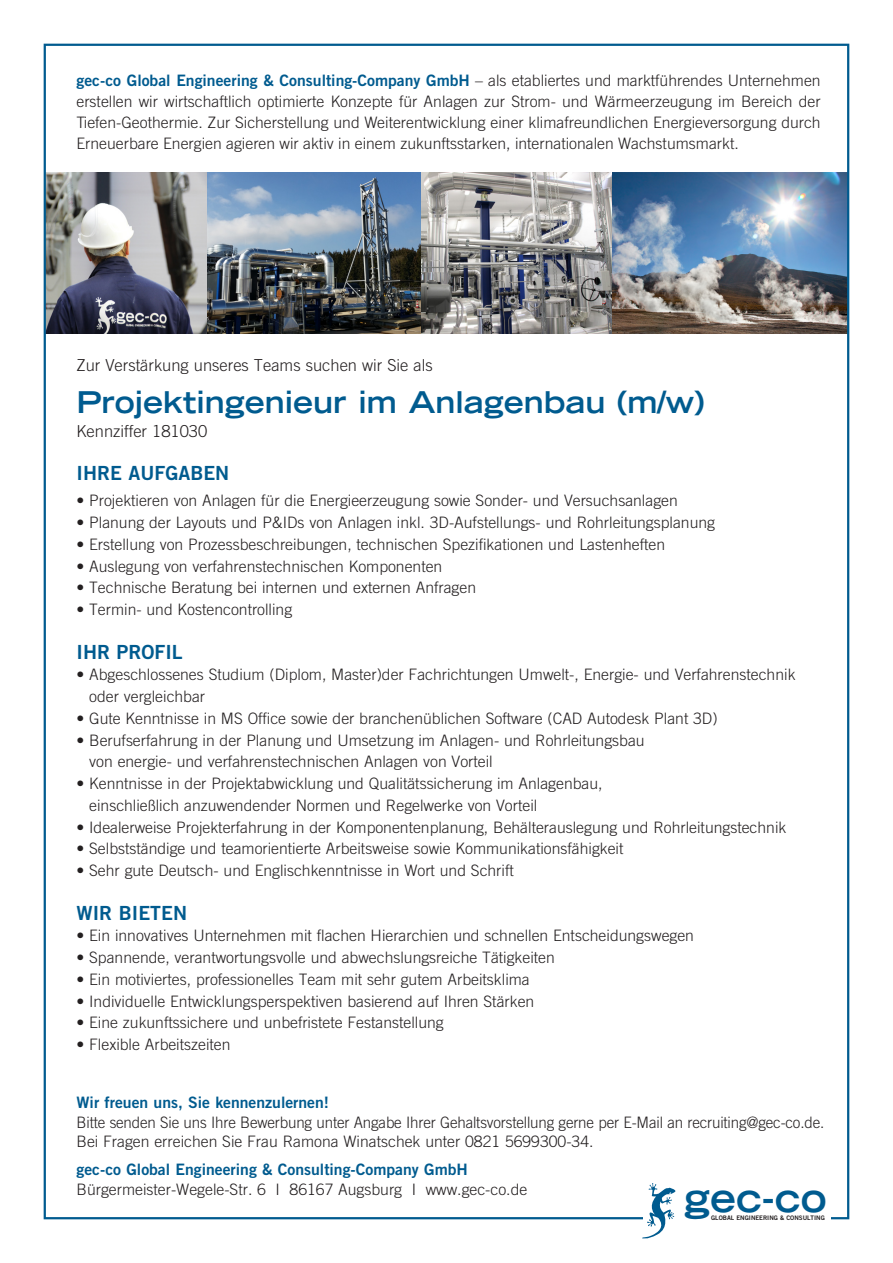
<style>
.page{position:relative;width:893px;height:1263px;background:#fff}
.page>*{position:absolute;margin:0;border:0;box-sizing:border-box;transform-origin:0 0}
.t1{font:700 expanded 38.85px "Trade Gothic LH";color:#005b8f}
.t2{font:700 expanded 30px "Trade Gothic LH";color:#005b8f}
.t3{font:19.5px "Trade Gothic Bold Two";color:#005b8f}
.t4{font:300 16.5px "Trade Gothic";color:#231f20}
.t5{font:300 15.75px/21.8px "Trade Gothic";color:#231f20}
.t6{font:15.75px "Trade Gothic Bold Two";color:#005b8f}
.t7{font:300 15.75px/19.5px "Trade Gothic";color:#231f20;scale:.96 1}
.t8{font:6.3px "Trade Gothic Bold Two";color:#231f20}
.s1{font-family:"Trade Gothic";font-weight:300;color:#231f20}
</style>
<div class="page">
<img style="left:420px;top:172px;width:192px;height:162px">
<img style="left:47px;top:172px;width:373px;height:162px">
<img style="left:612px;top:172px;width:234px;height:162px">
<svg style="left:642px;top:1183px;width:34px;height:56px"></svg>
<p class="t6" style="left:77px;top:71px;width:746px">gec-co Global Engineering &amp; Consulting-Company GmbH <span class="s1">– als etabliertes und marktführendes Unternehmen</span></p>
<p class="t5" style="left:77px;top:91px;width:746px;line-height:21px;text-align:justify">erstellen wir wirtschaftlich optimierte Konzepte für Anlagen zur Strom- und Wärmeerzeugung im Bereich der Tiefen-Geothermie. Zur Sicherstellung und Weiterentwicklung einer klimafreundlichen Energieversorgung durch Erneuerbare Energien agieren wir aktiv in einem zukunftsstarken, internationalen Wachstumsmarkt.</p>
<p class="t4" style="left:77px;top:356px;width:358px">Zur Verstärkung unseres Teams suchen wir Sie als</p>
<h2 class="t2" style="left:77px;top:383px;width:629px">Projektingenieur im Anlagenbau (m/w)</h2>
<p class="t4" style="left:77px;top:422px;width:132px">Kennziffer 181030</p>
<p class="t3" style="left:77px;top:461px;width:154px">IHRE AUFGABEN</p>
<p class="t5" style="left:77px;top:490px;width:603px">• Projektieren von Anlagen für die Energieerzeugung sowie Sonder- und Versuchsanlagen</p>
<p class="t5" style="left:77px;top:511px;width:640px">• Planung der Layouts und P&amp;IDs von Anlagen inkl. 3D-Aufstellungs- und Rohrleitungsplanung</p>
<p class="t5" style="left:77px;top:533px;width:590px">• Erstellung von Prozessbeschreibungen, technischen Spezifikationen und Lastenheften</p>
<p class="t5" style="left:77px;top:555px;width:367px">• Auslegung von verfahrenstechnischen Komponenten</p>
<p class="t5" style="left:77px;top:577px;width:401px">• Technische Beratung bei internen und externen Anfragen</p>
<p class="t5" style="left:77px;top:598px;width:217px">• Termin- und Kostencontrolling</p>
<p class="t3" style="left:77px;top:639px;width:108px">IHR PROFIL</p>
<p class="t5" style="left:89px;top:664px;width:708px;text-indent:-13px">• Abgeschlossenes Studium (Diplom, Master)der Fachrichtungen Umwelt-, Energie- und Verfahrenstechnik oder vergleichbar</p>
<p class="t5" style="left:77px;top:707px;width:643px">• Gute Kenntnisse in MS Office sowie der branchenüblichen Software (CAD Autodesk Plant 3D)</p>
<p class="t5" style="left:89px;top:729px;width:557px;text-indent:-13px">• Berufserfahrung in der Planung und Umsetzung im Anlagen- und Rohrleitungsbau von energie- und verfahrenstechnischen Anlagen von Vorteil</p>
<p class="t5" style="left:89px;top:772px;width:515px;text-indent:-13px">• Kenntnisse in der Projektabwicklung und Qualitätssicherung im Anlagenbau, einschließlich anzuwendender Normen und Regelwerke von Vorteil</p>
<p class="t5" style="left:77px;top:816px;width:711px">• Idealerweise Projekterfahrung in der Komponentenplanung, Behälterauslegung und Rohrleitungstechnik</p>
<p class="t5" style="left:77px;top:838px;width:548px">• Selbstständige und teamorientierte Arbeitsweise sowie Kommunikationsfähigkeit</p>
<p class="t5" style="left:77px;top:859px;width:439px">• Sehr gute Deutsch- und Englischkenntnisse in Wort und Schrift</p>
<p class="t3" style="left:77px;top:900px;width:112px">WIR BIETEN</p>
<p class="t5" style="left:77px;top:925px;width:619px">• Ein innovatives Unternehmen mit flachen Hierarchien und schnellen Entscheidungswegen</p>
<p class="t5" style="left:77px;top:946px;width:480px">• Spannende, verantwortungsvolle und abwechslungsreiche Tätigkeiten</p>
<p class="t5" style="left:77px;top:968px;width:455px">• Ein motiviertes, professionelles Team mit sehr gutem Arbeitsklima</p>
<p class="t5" style="left:77px;top:990px;width:459px">• Individuelle Entwicklungsperspektiven basierend auf Ihren Stärken</p>
<p class="t5" style="left:77px;top:1012px;width:369px">• Eine zukunftssichere und unbefristete Festanstellung</p>
<p class="t5" style="left:77px;top:1033px;width:156px">• Flexible Arbeitszeiten</p>
<p class="t6" style="left:77px;top:1093px;width:254px">Wir freuen uns, Sie kennenzulernen!</p>
<p class="t7" style="left:77px;top:1112px;width:780px">Bitte senden Sie uns Ihre Bewerbung unter Angabe Ihrer Gehaltsvorstellung gerne per E-Mail an recruiting@gec-co.de.<br>Bei Fragen erreichen Sie Frau Ramona Winatschek unter 0821 5699300-34.</p>
<p class="t6" style="left:77px;top:1160px;width:393px">gec-co Global Engineering &amp; Consulting-Company GmbH</p>
<p class="t5" style="left:77px;top:1178px;width:452px">Bürgermeister-Wegele-Str. 6 I 86167 Augsburg I www.gec-co.de</p>
<h1 class="t1" style="left:684px;top:1173px;width:144px">gec-co</h1>
<p class="t8" style="left:711px;top:1214px;width:115px">GLOBAL ENGINEERING &amp; CONSULTING</p>
</div>
